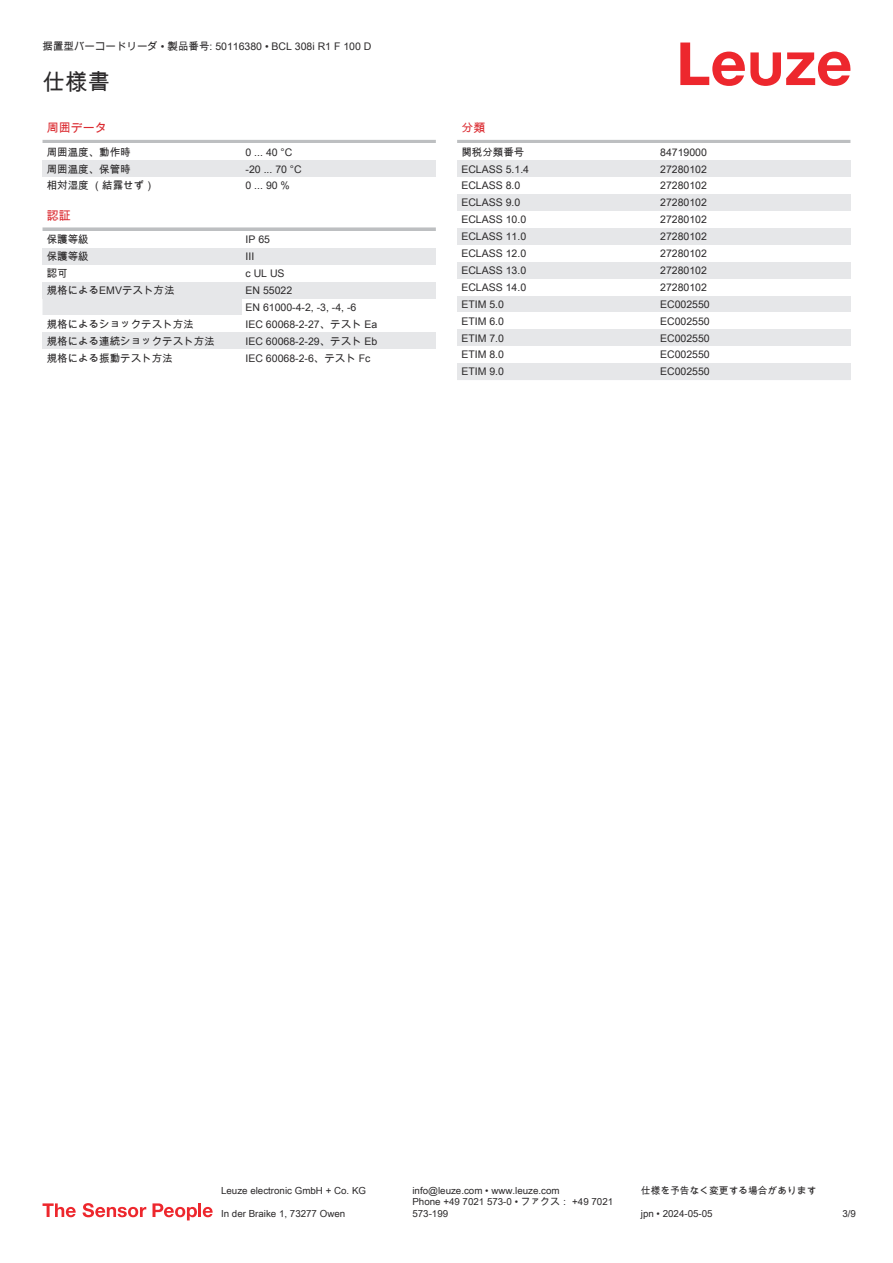
<style>
.page{position:relative;width:893px;height:1263px;background:#fff}
.page>*{position:absolute;margin:0;border:0;box-sizing:border-box;transform-origin:0 0}
.t1{font:22.5px "Arial Unicode MS";color:#2b292a}
.t2{font:12px "Arial Unicode MS";color:#db2a30}
.t3{font:10.5px/17px "Arial Unicode MS";color:#2b292a}
.t4{font:9.75px/11.7px "Arial Unicode MS";color:#2b292a}
</style>
<div class="page">
<svg style="left:680px;top:43px;width:170px;height:43px"></svg>
<div style="left:43px;top:299px;width:199px;height:16px;background:#e6e7e9"></div>
<hr style="left:43px;top:140px;width:393px;height:3px;background:#bdbfc1">
<div style="left:43px;top:160px;width:199px;height:17px;background:#e6e7e9"></div>
<div style="left:242px;top:160px;width:194px;height:17px;background:#e6e7e9"></div>
<svg style="left:43px;top:227px;width:393px;height:4px;fill:#bdbfc1"></svg>
<div style="left:43px;top:248px;width:199px;height:17px;background:#e6e7e9"></div>
<div style="left:242px;top:248px;width:194px;height:17px;background:#e6e7e9"></div>
<div style="left:43px;top:282px;width:199px;height:17px;background:#e6e7e9"></div>
<div style="left:242px;top:282px;width:194px;height:17px;background:#e6e7e9"></div>
<div style="left:43px;top:332px;width:199px;height:17px;background:#e6e7e9"></div>
<div style="left:242px;top:332px;width:194px;height:17px;background:#e6e7e9"></div>
<hr style="left:457px;top:140px;width:393px;height:3px;background:#bdbfc1">
<div style="left:457px;top:160px;width:200px;height:17px;background:#e6e7e9"></div>
<div style="left:657px;top:160px;width:193px;height:17px;background:#e6e7e9"></div>
<div style="left:457px;top:194px;width:200px;height:17px;background:#e6e7e9"></div>
<div style="left:657px;top:194px;width:193px;height:17px;background:#e6e7e9"></div>
<div style="left:457px;top:228px;width:200px;height:17px;background:#e6e7e9"></div>
<div style="left:657px;top:228px;width:193px;height:17px;background:#e6e7e9"></div>
<div style="left:457px;top:262px;width:200px;height:17px;background:#e6e7e9"></div>
<div style="left:657px;top:262px;width:193px;height:17px;background:#e6e7e9"></div>
<div style="left:457px;top:296px;width:200px;height:16px;background:#e6e7e9"></div>
<div style="left:657px;top:296px;width:193px;height:16px;background:#e6e7e9"></div>
<div style="left:457px;top:329px;width:200px;height:17px;background:#e6e7e9"></div>
<div style="left:657px;top:329px;width:193px;height:17px;background:#e6e7e9"></div>
<div style="left:457px;top:363px;width:200px;height:17px;background:#e6e7e9"></div>
<div style="left:657px;top:363px;width:193px;height:17px;background:#e6e7e9"></div>
<svg style="left:43px;top:1203px;width:33px;height:14px"></svg>
<svg style="left:83px;top:1203px;width:63px;height:14px"></svg>
<svg style="left:153px;top:1203px;width:44px;height:17px"></svg>
<hr style="left:198px;top:1203px;width:3px;height:14px;background:#ed272d">
<svg style="left:203px;top:1207px;width:10px;height:10px"></svg>
<p class="t3" style="left:43px;top:38px;width:330px">据置型バーコードリーダ • 製品番号: 50116380 • BCL 308i R1 F 100 D</p>
<h1 class="t1" style="left:43px;top:66px;width:69px">仕様書</h1>
<p class="t2" style="left:47px;top:119px;width:61px">周囲データ</p>
<p class="t3" style="left:47px;top:143px;width:85px">周囲温度、動作時</p>
<p class="t3" style="left:246px;top:143px;width:48px">0 ... 40 °C</p>
<p class="t3" style="left:47px;top:160px;width:85px">周囲温度、保管時</p>
<p class="t3" style="left:246px;top:160px;width:58px">-20 ... 70 °C</p>
<p class="t3" style="left:47px;top:177px;width:109px">相対湿度 （結露せず）</p>
<p class="t3" style="left:246px;top:177px;width:46px">0 ... 90 %</p>
<p class="t2" style="left:47px;top:207px;width:25px">認証</p>
<p class="t3" style="left:47px;top:231px;width:43px">保護等級</p>
<p class="t3" style="left:246px;top:231px;width:26px">IP 65</p>
<p class="t3" style="left:47px;top:248px;width:43px">保護等級</p>
<p class="t3" style="left:246px;top:249px;width:10px">III</p>
<p class="t3" style="left:47px;top:265px;width:22px">認可</p>
<p class="t3" style="left:246px;top:265px;width:41px">c UL US</p>
<p class="t3" style="left:47px;top:281px;width:129px">規格によるEMVテスト方法</p>
<p class="t3" style="left:246px;top:281px;width:112px">EN 55022<br>EN 61000-4-2, -3, -4, -6</p>
<p class="t3" style="left:47px;top:315px;width:149px">規格によるショックテスト方法</p>
<p class="t3" style="left:246px;top:315px;width:133px">IEC 60068-2-27、テスト Ea</p>
<p class="t3" style="left:47px;top:332px;width:170px">規格による連続ショックテスト方法</p>
<p class="t3" style="left:246px;top:332px;width:133px">IEC 60068-2-29、テスト Eb</p>
<p class="t3" style="left:47px;top:349px;width:127px">規格による振動テスト方法</p>
<p class="t3" style="left:246px;top:349px;width:126px">IEC 60068-2-6、テスト Fc</p>
<p class="t2" style="left:461px;top:119px;width:25px">分類</p>
<p class="t3" style="left:461px;top:143px;width:64px">関税分類番号</p>
<p class="t3" style="left:660px;top:143px;width:48px">84719000</p>
<p class="t3" style="left:461px;top:160px;width:69px">ECLASS 5.1.4</p>
<p class="t3" style="left:660px;top:160px;width:48px">27280102</p>
<p class="t3" style="left:461px;top:177px;width:60px">ECLASS 8.0</p>
<p class="t3" style="left:660px;top:177px;width:48px">27280102</p>
<p class="t3" style="left:461px;top:194px;width:60px">ECLASS 9.0</p>
<p class="t3" style="left:660px;top:194px;width:48px">27280102</p>
<p class="t3" style="left:461px;top:211px;width:66px">ECLASS 10.0</p>
<p class="t3" style="left:660px;top:211px;width:48px">27280102</p>
<p class="t3" style="left:461px;top:228px;width:66px">ECLASS 11.0</p>
<p class="t3" style="left:660px;top:228px;width:48px">27280102</p>
<p class="t3" style="left:461px;top:245px;width:66px">ECLASS 12.0</p>
<p class="t3" style="left:660px;top:245px;width:48px">27280102</p>
<p class="t3" style="left:461px;top:262px;width:66px">ECLASS 13.0</p>
<p class="t3" style="left:660px;top:262px;width:48px">27280102</p>
<p class="t3" style="left:461px;top:278px;width:66px">ECLASS 14.0</p>
<p class="t3" style="left:660px;top:278px;width:48px">27280102</p>
<p class="t3" style="left:461px;top:295px;width:44px">ETIM 5.0</p>
<p class="t3" style="left:660px;top:295px;width:51px">EC002550</p>
<p class="t3" style="left:461px;top:312px;width:44px">ETIM 6.0</p>
<p class="t3" style="left:660px;top:312px;width:51px">EC002550</p>
<p class="t3" style="left:461px;top:329px;width:44px">ETIM 7.0</p>
<p class="t3" style="left:660px;top:329px;width:51px">EC002550</p>
<p class="t3" style="left:461px;top:346px;width:44px">ETIM 8.0</p>
<p class="t3" style="left:660px;top:346px;width:51px">EC002550</p>
<p class="t3" style="left:461px;top:363px;width:44px">ETIM 9.0</p>
<p class="t3" style="left:660px;top:363px;width:51px">EC002550</p>
<p class="t4" style="left:221px;top:1184px;width:146px">Leuze electronic GmbH + Co. KG</p>
<p class="t4" style="left:412px;top:1184px;width:149px">info@leuze.com • www.leuze.com</p>
<p class="t4" style="left:641px;top:1184px;width:177px">仕様を予告なく変更する場合があります</p>
<p class="t4" style="left:221px;top:1207px;width:126px">In der Braike 1, 73277 Owen</p>
<p class="t4" style="left:412px;top:1196px;width:202px">Phone +49 7021 573-0 • ファクス： +49 7021<br>573-199</p>
<p class="t4" style="left:641px;top:1207px;width:73px">jpn • 2024-05-05</p>
<p class="t4" style="left:842px;top:1207px;width:15px">3/9</p>
</div>
